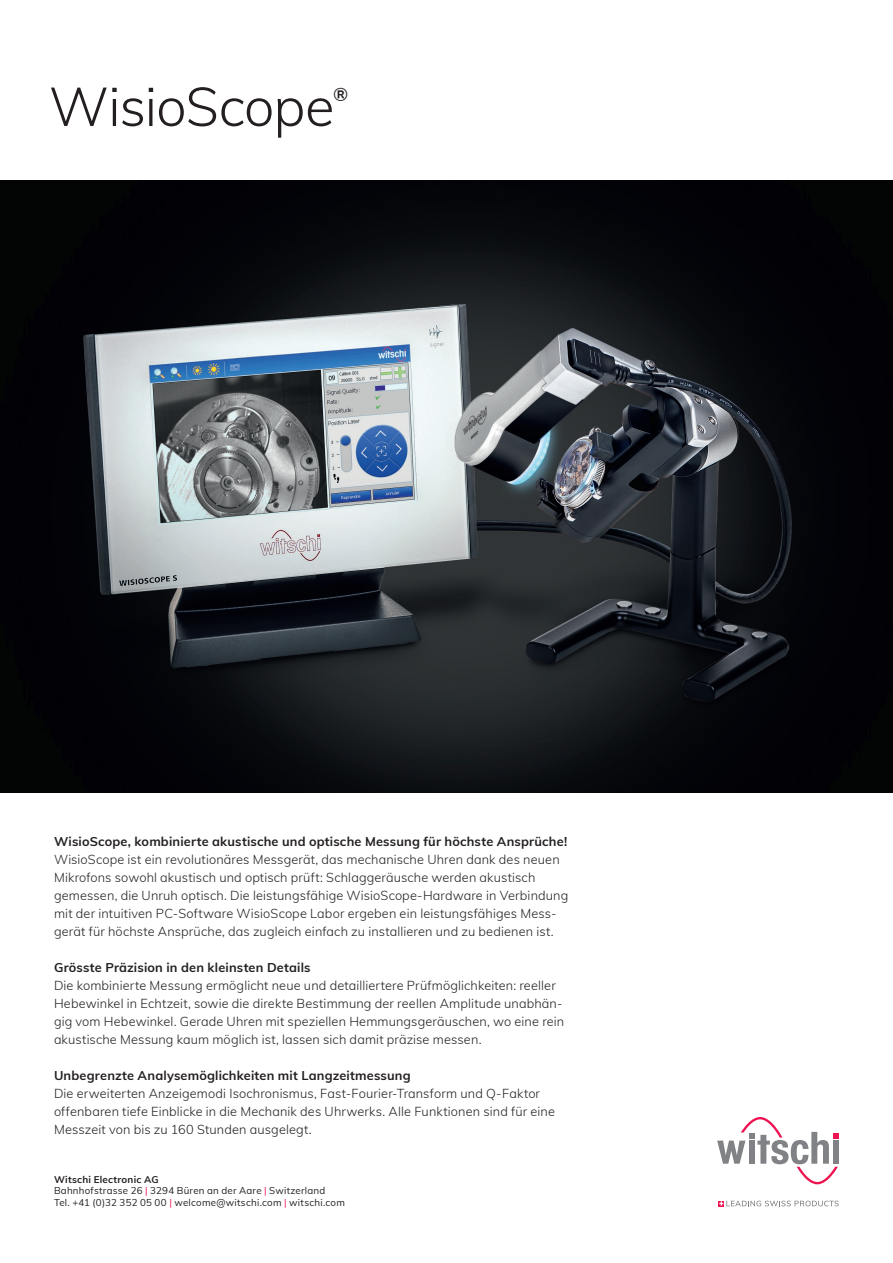
<style>
.page{position:relative;width:893px;height:1263px;background:#fff}
.page>*{position:absolute;margin:0;border:0;box-sizing:border-box;transform-origin:0 0}
.t1{font:300 54px "Muli";letter-spacing:-.015em;color:#231f20}
.t2{font:600 18.3px "Muli";color:#231f20}
.t3{font:300 12.75px/18px "Muli";letter-spacing:.01em;color:#231f20}
.t4{font:700 12.75px "Muli";letter-spacing:.015em;color:#231f20}
.t5{font:9.75px/11.7px "Muli";letter-spacing:.025em;color:#231f20}
.s1{font-weight:700}
.s2{color:#ed1451}
</style>
<div class="page">
<img style="left:0;top:180px;width:893px;height:612px">
<svg style="left:719px;top:1201px;width:120px;height:5px"></svg>
<svg style="left:717px;top:1117px;width:122px;height:67px"></svg>
<h1 class="t1" style="left:49px;top:67px;width:287px">WisioScope</h1>
<h2 class="t2" style="left:333px;top:81px;width:17px">®</h2>
<p class="t4" style="left:54px;top:832px;width:515px">WisioScope, kombinierte akustische und optische Messung für höchste Ansprüche!</p>
<p class="t3" style="left:54px;top:850px;width:516px">WisioScope ist ein revolutionäres Messgerät, das mechanische Uhren dank des neuen Mikrofons sowohl akustisch und optisch prüft: Schlaggeräusche werden akustisch gemessen, die Unruh optisch. Die leistungsfähige WisioScope-Hardware in Verbindung mit der intuitiven PC-Software WisioScope Labor ergeben ein leistungsfähiges Mess&shy;gerät für höchste Ansprüche, das zugleich einfach zu installieren und zu bedienen ist.</p>
<p class="t4" style="left:54px;top:958px;width:258px">Grösste Präzision in den kleinsten Details</p>
<p class="t3" style="left:54px;top:976px;width:512px">Die kombinierte Messung ermöglicht neue und detailliertere Prüfmöglichkeiten: reeller Hebewinkel in Echtzeit, sowie die direkte Bestimmung der reellen Amplitude unabhän&shy;gig vom Hebewinkel. Gerade Uhren mit speziellen Hemmungsgeräuschen, wo eine rein akustische Messung kaum möglich ist, lassen sich damit präzise messen.</p>
<p class="t4" style="left:54px;top:1066px;width:358px">Unbegrenzte Analysemöglichkeiten mit Langzeitmessung</p>
<p class="t3" style="left:54px;top:1084px;width:503px">Die erweiterten Anzeigemodi Isochronismus, Fast-Fourier-Transform und Q-Faktor offenbaren tiefe Einblicke in die Mechanik des Uhrwerks. Alle Funktionen sind für eine<br>Messzeit von bis zu 160 Stunden ausgelegt.</p>
<p class="t5" style="left:54px;top:1173px;width:292px"><span class="s1">Witschi Electronic AG<br></span>Bahnhofstrasse 26 <span class="s2">|</span> 3294 Büren an der Aare <span class="s2">|</span> Switzerland<br>Tel. +41 (0)32 352 05 00 <span class="s2">|</span> welcome@witschi.com <span class="s2">|</span> witschi.com</p>
</div>
